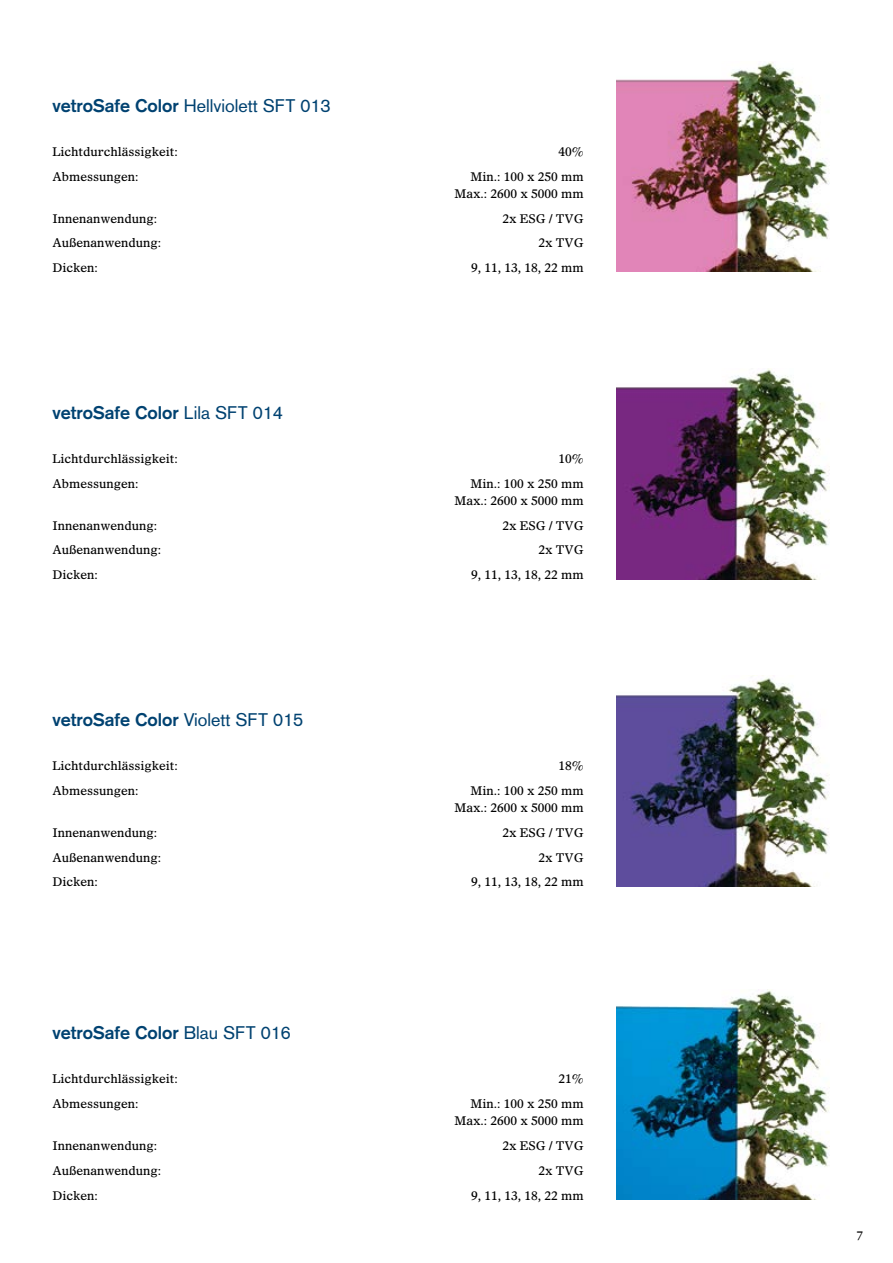
<style>
.page{position:relative;width:893px;height:1263px;background:#fff}
.page>*{position:absolute;margin:0;border:0;box-sizing:border-box;transform-origin:0 0}
.t1{font:700 18px "Basic Commercial LT Std";color:#004271}
.t2{font:18px "Basic Commercial LT Std";color:#004271}
.t3{font:12px/17.2px "Olympian LT Std";color:#000;text-align:right}
.s1{font-weight:700}
.s2{font-weight:400}
</style>
<div class="page">
<img style="left:617px;top:369px;width:212px;height:210px">
<img style="left:617px;top:678px;width:212px;height:208px">
<img style="left:617px;top:989px;width:212px;height:210px">
<img style="left:617px;top:62px;width:212px;height:210px">
<h1 class="t2" style="left:52px;top:95px;width:280px"><span class="s1">vetroSafe Color</span> Hellviolett SFT 013</h1>
<p class="t3" style="left:52px;top:143px;width:127px">Lichtdurchlässigkeit:</p>
<p class="t3" style="left:559px;top:143px;width:27px">40%</p>
<p class="t3" style="left:52px;top:167px;width:88px">Abmessungen:</p>
<p class="t3" style="left:455px;top:167px;width:131px">Min.: 100 x 250 mm<br>Max.: 2600 x 5000 mm</p>
<p class="t3" style="left:52px;top:209px;width:106px">Innenanwendung:</p>
<p class="t3" style="left:503px;top:209px;width:83px">2x ESG / TVG</p>
<p class="t3" style="left:52px;top:234px;width:110px">Außenanwendung:</p>
<p class="t3" style="left:539px;top:234px;width:47px">2x TVG</p>
<p class="t3" style="left:52px;top:259px;width:47px">Dicken:</p>
<p class="t3" style="left:471px;top:259px;width:114px">9, 11, 13, 18, 22 mm</p>
<h1 class="t1" style="left:52px;top:402px;width:232px">vetroSafe Color <span class="s2">Lila SFT 014</span></h1>
<p class="t3" style="left:52px;top:450px;width:127px">Lichtdurchlässigkeit:</p>
<p class="t3" style="left:559px;top:450px;width:27px">10%</p>
<p class="t3" style="left:52px;top:474px;width:88px">Abmessungen:</p>
<p class="t3" style="left:455px;top:474px;width:131px">Min.: 100 x 250 mm<br>Max.: 2600 x 5000 mm</p>
<p class="t3" style="left:52px;top:516px;width:106px">Innenanwendung:</p>
<p class="t3" style="left:503px;top:516px;width:83px">2x ESG / TVG</p>
<p class="t3" style="left:52px;top:541px;width:110px">Außenanwendung:</p>
<p class="t3" style="left:539px;top:541px;width:47px">2x TVG</p>
<p class="t3" style="left:52px;top:566px;width:47px">Dicken:</p>
<p class="t3" style="left:471px;top:566px;width:114px">9, 11, 13, 18, 22 mm</p>
<h1 class="t1" style="left:52px;top:709px;width:252px">vetroSafe Color <span class="s2">Violett SFT 015</span></h1>
<p class="t3" style="left:52px;top:757px;width:127px">Lichtdurchlässigkeit:</p>
<p class="t3" style="left:559px;top:757px;width:27px">18%</p>
<p class="t3" style="left:52px;top:782px;width:88px">Abmessungen:</p>
<p class="t3" style="left:455px;top:782px;width:131px">Min.: 100 x 250 mm<br>Max.: 2600 x 5000 mm</p>
<p class="t3" style="left:52px;top:824px;width:106px">Innenanwendung:</p>
<p class="t3" style="left:503px;top:824px;width:83px">2x ESG / TVG</p>
<p class="t3" style="left:52px;top:848px;width:110px">Außenanwendung:</p>
<p class="t3" style="left:539px;top:848px;width:47px">2x TVG</p>
<p class="t3" style="left:52px;top:873px;width:47px">Dicken:</p>
<p class="t3" style="left:471px;top:873px;width:114px">9, 11, 13, 18, 22 mm</p>
<h1 class="t1" style="left:52px;top:1022px;width:240px">vetroSafe Color <span class="s2">Blau SFT 016</span></h1>
<p class="t3" style="left:52px;top:1070px;width:127px">Lichtdurchlässigkeit:</p>
<p class="t3" style="left:559px;top:1070px;width:27px">21%</p>
<p class="t3" style="left:52px;top:1095px;width:88px">Abmessungen:</p>
<p class="t3" style="left:455px;top:1095px;width:131px">Min.: 100 x 250 mm<br>Max.: 2600 x 5000 mm</p>
<p class="t3" style="left:52px;top:1137px;width:106px">Innenanwendung:</p>
<p class="t3" style="left:503px;top:1137px;width:83px">2x ESG / TVG</p>
<p class="t3" style="left:52px;top:1161px;width:110px">Außenanwendung:</p>
<p class="t3" style="left:539px;top:1161px;width:47px">2x TVG</p>
<p class="t3" style="left:52px;top:1186px;width:47px">Dicken:</p>
<p class="t3" style="left:471px;top:1186px;width:114px">9, 11, 13, 18, 22 mm</p>
<p class="t3" style="left:856px;top:1226px;width:8px">7</p>
</div>
